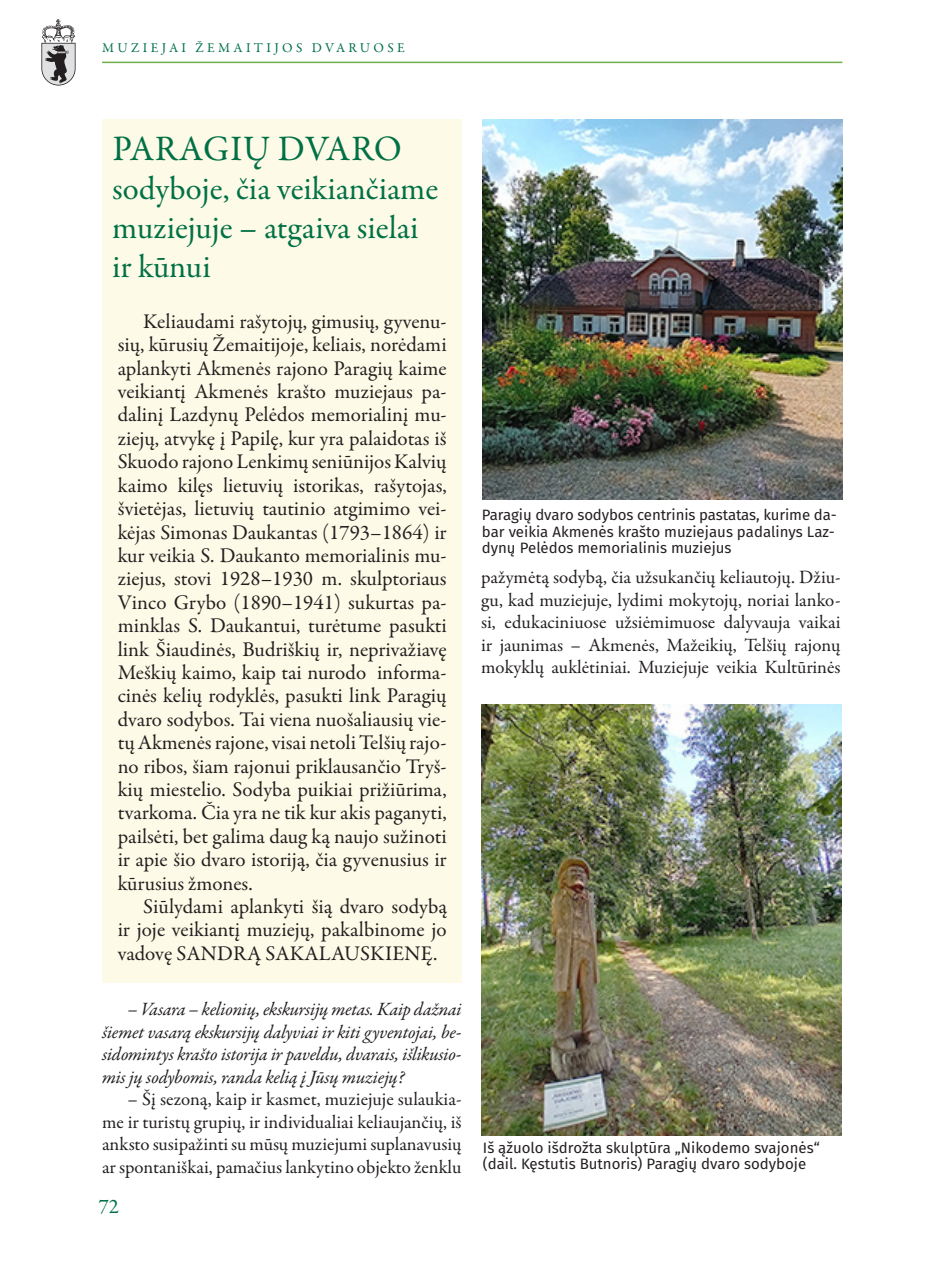
<style>
.page{position:relative;width:936px;height:1276px;background:#fff}
.page>*{position:absolute;margin:0;border:0;box-sizing:border-box;transform-origin:0 0}
.tekstas{font:36px "Garamond Premr Pro";letter-spacing:.01em;color:#017045}
.tekstas-2{font:33px "Garamond Premr Pro";color:#017045}
.tekstas-3{font:21px/23.4px "Garamond Premr Pro";color:#231f20;text-align:justify}
.t1{font:21px "Garamond Premr Pro";color:#017045}
.tekstas-4{font:18.9px/22.5px "Garamond Premr Pro";color:#231f20;text-align:justify}
.tekstas-5{font:italic 18.9px/22.5px "Garamond Premr Pro";letter-spacing:-.01em;color:#231f20;text-align:justify}
.parašas{font:15px/16.5px "Fira Sans";color:#231f20}
.t2{font:13.5px "Garamond Premr Pro";letter-spacing:.25em;color:#017045}
</style>
<div class="page">
<svg style="left:41px;top:19px;width:35px;height:67px"></svg>
<hr style="left:102px;top:62px;width:740px;height:1px;background:#6fb048">
<div style="left:102px;top:119px;width:360px;height:863px;background:#fdfae7"></div>
<img style="left:482px;top:119px;width:360px;height:381px">
<img style="left:481px;top:704px;width:360px;height:431px">
<p class="t2" style="left:102px;top:39px;width:304px">MUZIEJAI ŽEMAITIJOS DVARUOSE</p>
<p class="tekstas" style="left:112px;top:127px;width:291px">PARAGIŲ DVARO</p>
<p class="tekstas-2" style="left:112px;top:169px;width:327px">sodyboje, čia veikiančiame</p>
<p class="tekstas-2" style="left:112px;top:208px;width:308px">muziejuje – atgaiva sielai</p>
<p class="tekstas-2" style="left:112px;top:247px;width:100px">ir kūnui</p>
<p class="tekstas-3" style="left:118px;top:310px;width:330px;text-indent:26px">Keliaudami rašytojų, gimusių, gyvenu&shy;sių, kūrusių Žemaitijoje, keliais, norėdami aplankyti Akmenės rajono Paragių kaime veikiantį Akmenės krašto muziejaus pa&shy;dalinį Lazdynų Pelėdos memorialinį mu&shy;ziejų, atvykę į Papilę, kur yra palaidotas iš Skuodo rajono Lenkimų seniūnijos Kalvių kaimo kilęs lietuvių istorikas, rašytojas, švietėjas, lietuvių tautinio atgimimo vei&shy;kėjas Simonas Daukantas (1793–1864) ir kur veikia S. Daukanto memorialinis mu&shy;ziejus, stovi 1928–1930 m. skulptoriaus Vinco Grybo (1890–1941) sukurtas pa&shy;minklas S. Daukantui, turėtume pasukti link Šiaudinės, Budriškių ir, neprivažiavę Meškių kaimo, kaip tai nurodo informa&shy;cinės kelių rodyklės, pasukti link Paragių dvaro sodybos. Tai viena nuošaliausių vie&shy;tų Akmenės rajone, visai netoli Telšių rajo&shy;no ribos, šiam rajonui priklausančio Tryš&shy;kių miestelio. Sodyba puikiai prižiūrima, tvarkoma. Čia yra ne tik kur akis paganyti, pailsėti, bet galima daug ką naujo sužinoti ir apie šio dvaro istoriją, čia gyvenusius ir kūrusius žmones.</p>
<p class="tekstas-3" style="left:118px;top:895px;width:330px;text-indent:26px">Siūlydami aplankyti šią dvaro sodybą ir joje veikiantį muziejų, pakalbinome jo vadovę SANDRĄ SAKALAUSKIENĘ.</p>
<p class="tekstas-5" style="left:102px;top:999px;width:361px;text-indent:26px">– Vasara – kelionių, ekskursijų metas. Kaip dažnai šiemet vasarą ekskursijų dalyviai ir kiti gyventojai, be&shy;sidomintys krašto istorija ir paveldu, dvarais, išlikusio&shy;mis jų sodybomis, randa kelią į Jūsų muziejų?</p>
<p class="tekstas-4" style="left:102px;top:1088px;width:361px;text-indent:26px">– Šį sezoną, kaip ir kasmet, muziejuje sulaukia&shy;me ir turistų grupių, ir individualiai keliaujančių, iš anksto susipažinti su mūsų muziejumi suplanavusių ar spontaniškai, pamačius lankytino objekto ženklu</p>
<p class="t1" style="left:99px;top:1193px;width:22px">72</p>
<p class="parašas" style="left:482px;top:508px;width:356px">Paragių dvaro sodybos centrinis pastatas, kurime da-</p>
<p class="parašas" style="left:482px;top:524px;width:354px">bar veikia Akmenės krašto muziejaus padalinys Laz&shy;dynų Pelėdos memorialinis muziejus</p>
<p class="tekstas-4" style="left:481px;top:566px;width:361px">pažymėtą sodybą, čia užsukančių keliautojų. Džiu&shy;gu, kad muziejuje, lydimi mokytojų, noriai lanko&shy;si, edukaciniuose užsiėmimuose dalyvauja vaikai ir jaunimas – Akmenės, Mažeikių, Telšių rajonų mokyklų auklėtiniai. Muziejuje veikia Kultūrinės</p>
<p class="parašas" style="left:483px;top:1140px;width:338px">Iš ąžuolo išdrožta skulptūra „Nikodemo svajonės“ (dail. Kęstutis Butnoris) Paragių dvaro sodyboje</p>
</div>
